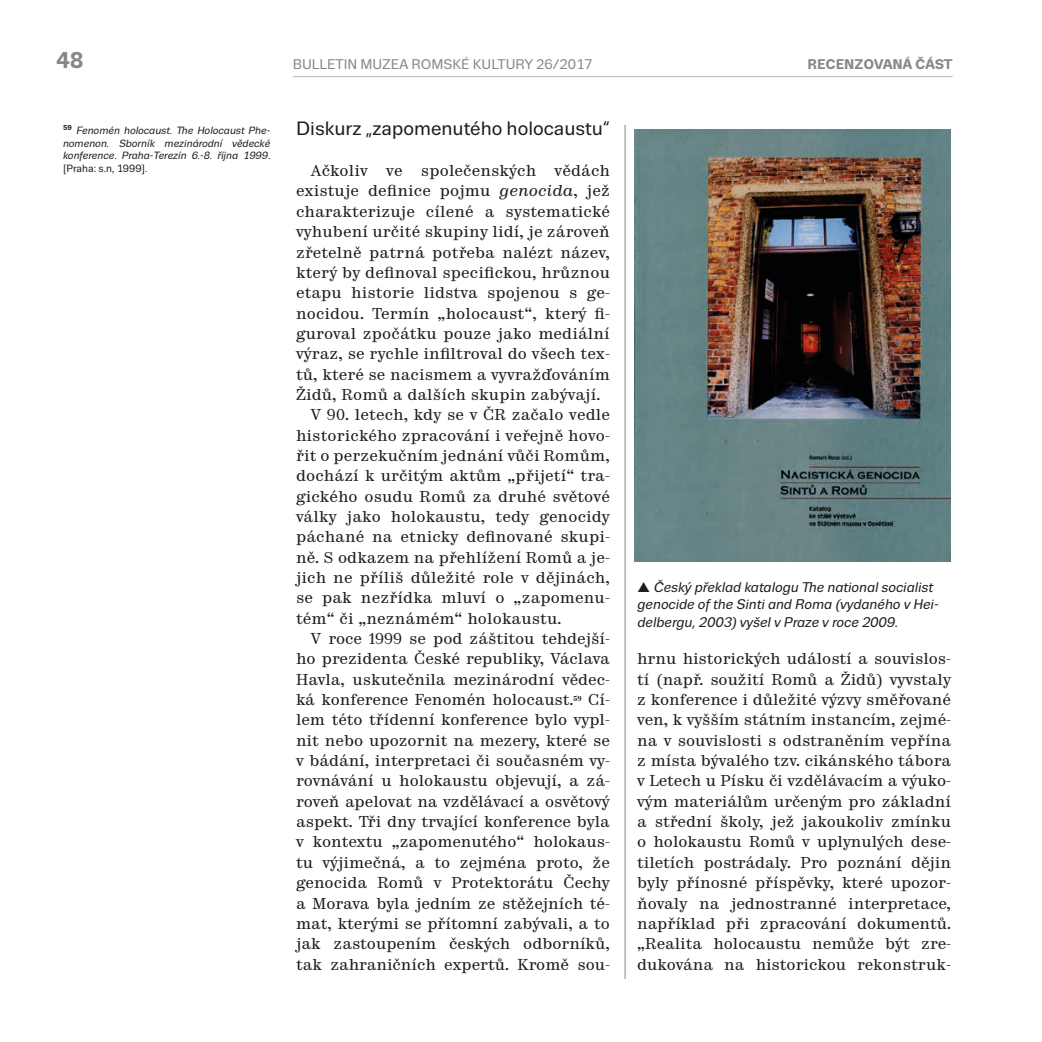
<style>
.page{position:relative;width:1042px;height:1042px;background:#fff}
.page>*{position:absolute;margin:0;border:0;box-sizing:border-box;transform-origin:0 0}
.t1{font:700 22.75px "Trivia Sans";color:#878787}
.t2{font:19.25px "Trivia Sans";color:#1d1d1b}
.t3{font:15.75px/20.3px "Trivia Serif 10";letter-spacing:.01em;color:#1d1d1b;text-align:justify}
.t4{font:italic 14px/17.5px "Trivia Sans";color:#1d1d1b}
.t5{font:14px "Trivia Sans";color:#878787}
.t6{font:700 14px "Trivia Sans";color:#878787}
.t7{font:italic 10.5px/12.6px "Trivia Sans";color:#1d1d1b;text-align:justify}
.s1{font-style:normal}
.s2{font-style:italic}
</style>
<div class="page">
<hr style="left:624px;top:125px;width:2px;height:854px;background:#878787">
<hr style="left:293px;top:76px;width:659px;height:1px;background:#878787">
<img style="left:634px;top:129px;width:316px;height:433px">
<h1 class="t1" style="left:56px;top:48px;width:29px">48</h1>
<p class="t5" style="left:293px;top:56px;width:301px">BULLETIN MUZEA ROMSKÉ KULTURY 26/2017</p>
<p class="t6" style="left:807px;top:56px;width:147px">RECENZOVANÁ ČÁST</p>
<p class="t7" style="left:63px;top:124px;width:209px"><sup>59</sup> Fenomén holocaust. The Holocaust Phe&shy;nomenon. Sborník mezinárodní vědecké konference<span class="s1">.</span> Praha-Terezín 6.-8. října 1999<span class="s1">. [Praha: s.n, 1999].</span></p>
<p class="t2" style="left:296px;top:119px;width:315px">Diskurz „zapomenutého holocaustu“</p>
<p class="t3" style="left:311px;top:162px;width:300px">Ačkoliv ve společenských vědách</p>
<p class="t3" style="left:296px;top:182px;width:315px">existuje definice pojmu <span class="s2">genocida</span>, jež</p>
<p class="t3" style="left:296px;top:202px;width:315px">charakterizuje cílené a systematické</p>
<p class="t3" style="left:296px;top:223px;width:315px">vyhubení určité skupiny lidí, je zároveň</p>
<p class="t3" style="left:296px;top:243px;width:315px">zřetelně patrná potřeba nalézt název,</p>
<p class="t3" style="left:296px;top:263px;width:315px">který by definoval specifickou, hrůznou</p>
<p class="t3" style="left:296px;top:284px;width:315px">etapu historie lidstva spojenou s ge-</p>
<p class="t3" style="left:296px;top:304px;width:315px">nocidou. Termín „holocaust“, který fi-</p>
<p class="t3" style="left:296px;top:324px;width:315px">guroval zpočátku pouze jako mediální</p>
<p class="t3" style="left:296px;top:345px;width:315px">výraz, se rychle infiltroval do všech tex-</p>
<p class="t3" style="left:296px;top:365px;width:315px">tů, které se nacismem a vyvražďováním</p>
<p class="t3" style="left:296px;top:385px;width:306px">Židů, Romů a dalších skupin zabývají.</p>
<p class="t3" style="left:311px;top:406px;width:300px">V 90. letech, kdy se v ČR začalo vedle</p>
<p class="t3" style="left:296px;top:426px;width:315px">historického zpracování i veřejně hovo-</p>
<p class="t3" style="left:296px;top:446px;width:315px">řit o perzekučním jednání vůči Romům,</p>
<p class="t3" style="left:296px;top:467px;width:315px">dochází k určitým aktům „přijetí“ tra-</p>
<p class="t3" style="left:296px;top:487px;width:315px">gického osudu Romů za druhé světové</p>
<p class="t3" style="left:296px;top:507px;width:315px">války jako holokaustu, tedy genocidy</p>
<p class="t3" style="left:296px;top:528px;width:315px">páchané na etnicky definované skupi-</p>
<p class="t3" style="left:296px;top:548px;width:315px">ně. S odkazem na přehlížení Romů a je-</p>
<p class="t3" style="left:296px;top:568px;width:315px">jich ne příliš důležité role v dějinách,</p>
<p class="t3" style="left:296px;top:589px;width:315px">se pak nezřídka mluví o „zapomenu-</p>
<p class="t3" style="left:296px;top:609px;width:267px">tém“ či „neznámém“ holokaustu.</p>
<p class="t3" style="left:311px;top:629px;width:300px">V roce 1999 se pod záštitou tehdejší-</p>
<p class="t3" style="left:296px;top:650px;width:315px">ho prezidenta České republiky, Václava</p>
<p class="t3" style="left:296px;top:670px;width:315px">Havla, uskutečnila mezinárodní vědec-</p>
<p class="t3" style="left:296px;top:690px;width:315px">ká konference Fenomén holocaust.<sup>59</sup> Cí-</p>
<p class="t3" style="left:296px;top:711px;width:315px">lem této třídenní konference bylo vypl-</p>
<p class="t3" style="left:296px;top:731px;width:315px">nit nebo upozornit na mezery, které se</p>
<p class="t3" style="left:296px;top:751px;width:315px">v bádání, interpretaci či současném vy-</p>
<p class="t3" style="left:296px;top:772px;width:315px">rovnávání u holokaustu objevují, a zá-</p>
<p class="t3" style="left:296px;top:792px;width:315px">roveň apelovat na vzdělávací a osvětový</p>
<p class="t3" style="left:296px;top:813px;width:315px">aspekt. Tři dny trvající konference byla</p>
<p class="t3" style="left:296px;top:833px;width:315px">v kontextu „zapomenutého“ holokaus-</p>
<p class="t3" style="left:296px;top:853px;width:315px">tu výjimečná, a to zejména proto, že</p>
<p class="t3" style="left:296px;top:874px;width:315px">genocida Romů v Protektorátu Čechy</p>
<p class="t3" style="left:296px;top:894px;width:315px">a Morava byla jedním ze stěžejních té-</p>
<p class="t3" style="left:296px;top:914px;width:315px">mat, kterými se přítomní zabývali, a to</p>
<p class="t3" style="left:296px;top:935px;width:315px">jak zastoupením českých odborníků,</p>
<p class="t3" style="left:296px;top:955px;width:315px">tak zahraničních expertů. Kromě sou-</p>
<p class="t4" style="left:637px;top:578px;width:303px">▲ Český překlad katalogu The national socialist genocide of the Sinti and Roma (vydaného v Hei&shy;delbergu, 2003) vyšel v Praze v roce 2009.</p>
<p class="t3" style="left:637px;top:650px;width:315px">hrnu historických událostí a souvislos&shy;tí (např. soužití Romů a Židů) vyvstaly z konference i důležité výzvy směřované ven, k vyšším státním instancím, zejmé&shy;na v souvislosti s odstraněním vepřína z místa bývalého tzv. cikánského tábora v Letech u Písku či vzdělávacím a výuko&shy;vým materiálům určeným pro základní a střední školy, jež jakoukoliv zmínku o holokaustu Romů v uplynulých dese&shy;tiletích postrádaly. Pro poznání dějin byly přínosné příspěvky, které upozor&shy;ňovaly na jednostranné interpretace, například při zpracování dokumentů. „Realita holocaustu nemůže být zre&shy;dukována na historickou rekonstruk-</p>
</div>
